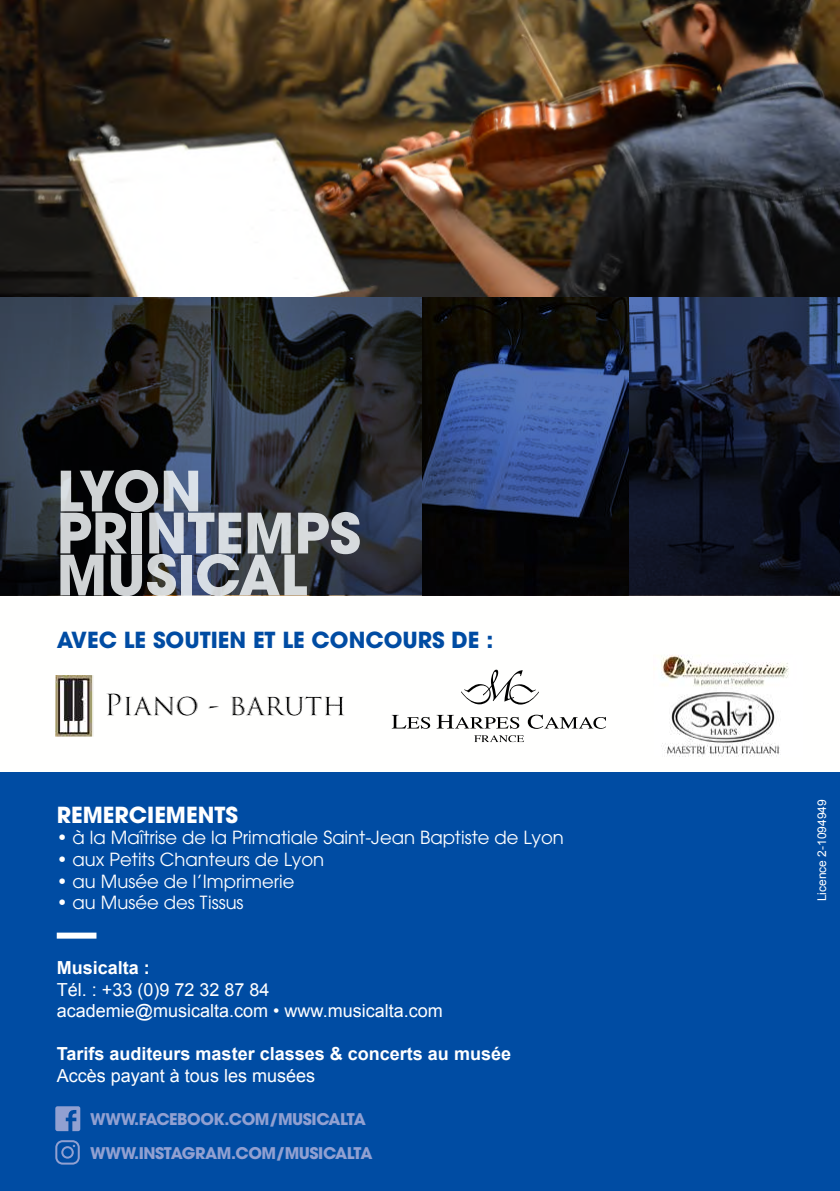
<style>
.page{position:relative;width:840px;height:1191px;background:#fff}
.page>*{position:absolute;margin:0;border:0;box-sizing:border-box;transform-origin:0 0}
.t1{font:700 55px/42px "Avant Garde";color:#f2f6f8}
.t2{font:700 22px "Avant Garde";color:#004ca3}
.t3{font:700 22px "Avant Garde";color:#fff}
.t4{font:18px "Avant Garde";color:#fff}
.t5{font:18px/21.6px "Arial";color:#fff}
.t6{font:700 18px "Arial";color:#fff}
.t7{font:700 16px/33.6px "Avant Garde";letter-spacing:-.03em;color:#91a0d1}
.t8{font:12px "Arial";color:#fff}
</style>
<div class="page">
<div style="left:0;top:0;width:839px;height:1191px;background:#004ca3"></div>
<div style="left:0;top:595px;width:839px;height:177px;background:#fffffe"></div>
<img style="left:0;top:0;width:839px;height:297px">
<div style="left:57px;top:932px;width:39px;height:6px;background:#fff"></div>
<svg style="left:0;top:297px;width:839px;height:298px;background:#202737"></svg>
<svg style="left:391px;top:715px;width:39px;height:13px"></svg>
<svg style="left:436px;top:715px;width:83px;height:13px"></svg>
<svg style="left:527px;top:714px;width:79px;height:15px"></svg>
<svg style="left:474px;top:735px;width:50px;height:7px"></svg>
<svg style="left:461px;top:669px;width:77px;height:35px"></svg>
<img style="left:55px;top:675px;width:289px;height:61px">
<img style="left:661px;top:655px;width:128px;height:102px">
<svg style="left:55px;top:1106px;width:25px;height:25px"></svg>
<svg style="left:55px;top:1140px;width:25px;height:24px"></svg>
<h1 class="t1" style="left:57px;top:470px;width:305px">LYON<br>PRINTEMPS<br>MUSICAL</h1>
<p class="t2" style="left:57px;top:625px;width:438px">AVEC LE SOUTIEN ET LE CONCOURS DE :</p>
<p class="t3" style="left:57px;top:800px;width:183px">REMERCIEMENTS</p>
<p class="t4" style="left:57px;top:827px;width:508px">• à la Maîtrise de la Primatiale Saint-Jean Baptiste de Lyon</p>
<p class="t4" style="left:57px;top:848px;width:269px">• aux Petits Chanteurs de Lyon</p>
<p class="t4" style="left:57px;top:870px;width:239px">• au Musée de l’Imprimerie</p>
<p class="t4" style="left:57px;top:892px;width:188px">• au Musée des Tissus</p>
<p class="t6" style="left:57px;top:955px;width:95px">Musicalta :</p>
<p class="t5" style="left:57px;top:978px;width:387px">Tél. : +33 (0)9 72 32 87 84 academie@musicalta.com • www.musicalta.com</p>
<p class="t6" style="left:57px;top:1042px;width:455px">Tarifs auditeurs master classes &amp; concerts au musée</p>
<p class="t5" style="left:57px;top:1065px;width:260px">Accès payant à tous les musées</p>
<p class="t7" style="left:90px;top:1102px;width:284px">WWW.FACEBOOK.COM/MUSICALTA<br>WWW.INSTAGRAM.COM/MUSICALTA</p>
<p class="t8" style="left:813px;top:901px;width:104px;rotate:-90deg">Licence 2-1094949</p>
</div>
